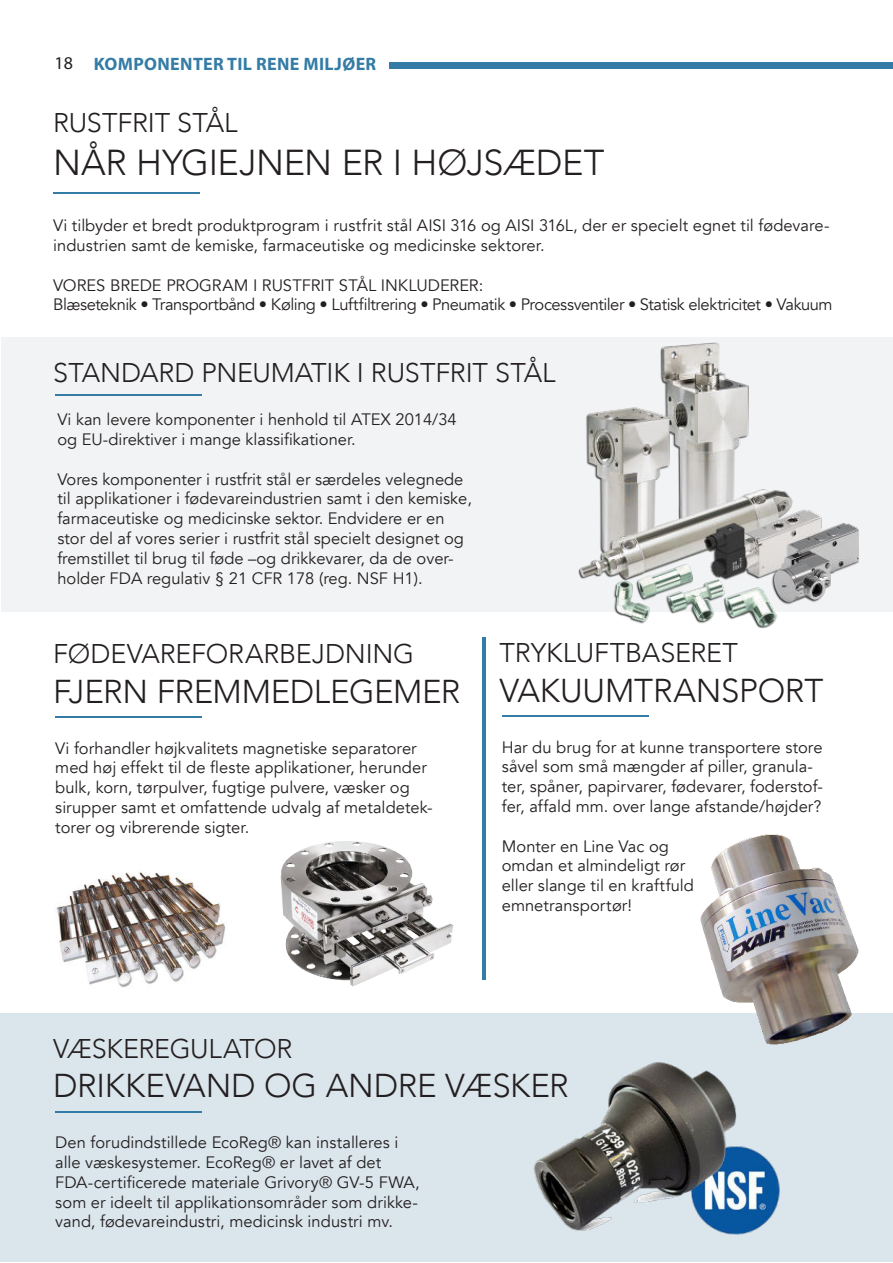
<style>
.page{position:relative;width:893px;height:1263px;background:#fff}
.page>*{position:absolute;margin:0;border:0;box-sizing:border-box;transform-origin:0 0}
.t1{font:300 36px "Avenir";letter-spacing:-.01em;color:#231f20}
.t2{font:300 33px "Avenir";letter-spacing:-.01em;color:#231f20}
.t3{font:300 27px "Avenir";letter-spacing:-.005em;color:#231f20}
.t4{font:700 18px "Myriad Pro";letter-spacing:.02em;color:#347ca5}
.t5{font:16.5px/19.8px "Avenir";color:#231f20}
.t6{font:16.5px/19.8px "Avenir";letter-spacing:-.025em;color:#231f20}
.s1{font-weight:400;color:#231f20}
</style>
<div class="page">
<div style="left:390px;top:63px;width:503px;height:6px;background:#347ca5"></div>
<div style="left:0;top:1013px;width:893px;height:249px;background:#dbe5ec"></div>
<hr style="left:483px;top:637px;width:3px;height:343px;background:#347ca5">
<hr style="left:53px;top:192px;width:146px;height:2px;background:#347ca5">
<hr style="left:56px;top:716px;width:146px;height:2px;background:#347ca5">
<img style="left:280px;top:841px;width:173px;height:146px">
<img style="left:56px;top:872px;width:170px;height:115px">
<img style="left:700px;top:834px;width:159px;height:211px">
<hr style="left:502px;top:715px;width:146px;height:2px;background:#347ca5">
<div style="left:1px;top:337px;width:892px;height:275px;background:#f2f3f4"></div>
<hr style="left:55px;top:394px;width:147px;height:2px;background:#347ca5">
<hr style="left:56px;top:1111px;width:146px;height:1px;background:#347ca5">
<img style="left:578px;top:342px;width:281px;height:287px">
<img style="left:533px;top:1062px;width:247px;height:173px">
<p class="t4" style="left:55px;top:53px;width:323px"><span class="s1">18</span> KOMPONENTER TIL RENE MILJØER</p>
<h3 class="t3" style="left:53px;top:107px;width:186px">RUSTFRIT STÅL</h3>
<h1 class="t1" style="left:53px;top:141px;width:553px">NÅR HYGIEJNEN ER I HØJSÆDET</h1>
<p class="t5" style="left:53px;top:217px;width:778px">Vi tilbyder et bredt produktprogram i rustfrit stål AISI 316 og AISI 316L, der er specielt egnet til fødevare&shy;industrien samt de kemiske, farmaceutiske og medicinske sektorer.</p>
<p class="t6" style="left:53px;top:275px;width:781px">VORES BREDE PROGRAM I RUSTFRIT STÅL INKLUDERER:<br>Blæseteknik • Transportbånd • Køling • Luftfiltrering • Pneumatik • Processventiler • Statisk elektricitet • Vakuum</p>
<h3 class="t3" style="left:53px;top:357px;width:504px">STANDARD PNEUMATIK I RUSTFRIT STÅL</h3>
<p class="t5" style="left:57px;top:411px;width:401px">Vi kan levere komponenter i henhold til ATEX 2014/34 og EU-direktiver i mange klassifikationer.</p>
<p class="t5" style="left:57px;top:471px;width:416px">Vores komponenter i rustfrit stål er særdeles velegnede til applikationer i fødevareindustrien samt i den kemiske, farmaceutiske og medicinske sektor. Endvidere er en stor del af vores serier i rustfrit stål specielt designet og fremstillet til brug til føde –og drikkevarer, da de over&shy;holder FDA regulativ § 21 CFR 178 (reg. NSF H1).</p>
<h3 class="t3" style="left:53px;top:638px;width:363px">FØDEVAREFORARBEJDNING</h3>
<h2 class="t2" style="left:53px;top:672px;width:409px">FJERN FREMMEDLEGEMER</h2>
<p class="t5" style="left:55px;top:740px;width:379px">Vi forhandler højkvalitets magnetiske separatorer med høj effekt til de fleste applikationer, herunder bulk, korn, tørpulver, fugtige pulvere, væsker og sirupper samt et omfattende udvalg af metaldetek&shy;torer og vibrerende sigter.</p>
<h3 class="t3" style="left:500px;top:637px;width:240px">TRYKLUFTBASERET</h3>
<h2 class="t2" style="left:500px;top:671px;width:325px">VAKUUMTRANSPORT</h2>
<p class="t5" style="left:502px;top:739px;width:323px">Har du brug for at kunne transportere store såvel som små mængder af piller, granula&shy;ter, spåner, papirvarer, fødevarer, foderstof&shy;fer, affald mm. over lange afstande/højder?</p>
<p class="t5" style="left:502px;top:838px;width:194px">Monter en Line Vac og omdan et almindeligt rør eller slange til en kraftfuld emnetransportør!</p>
<h3 class="t3" style="left:53px;top:1032px;width:241px">VÆSKEREGULATOR</h3>
<h2 class="t2" style="left:53px;top:1066px;width:517px">DRIKKEVAND OG ANDRE VÆSKER</h2>
<p class="t5" style="left:55px;top:1134px;width:366px">Den forudindstillede EcoReg® kan installeres i alle væskesystemer. EcoReg® er lavet af det FDA-certificerede materiale Grivory® GV-5 FWA, som er ideelt til applikationsområder som drikke&shy;vand, fødevareindustri, medicinsk industri mv.</p>
</div>
